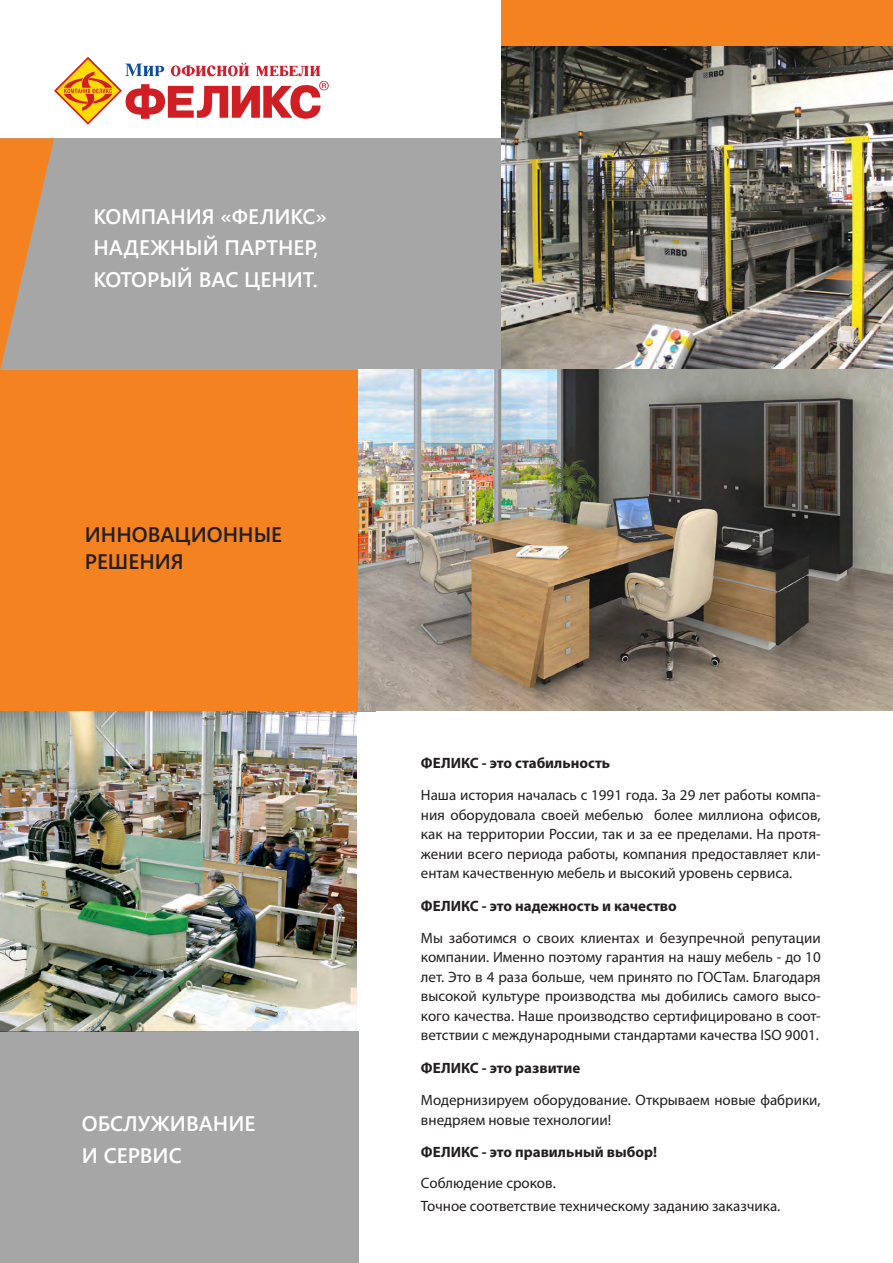
<style>
.page{position:relative;width:893px;height:1263px;background:#fff}
.page>*{position:absolute;margin:0;border:0;box-sizing:border-box;transform-origin:0 0}
.t1{font:600 21px "Segoe UI";color:#fff}
.t2{font:600 21px "Segoe UI";color:#231f20}
.t3{font:15px/19.5px "Myriad Pro";color:#231f20;text-align:justify}
.t4{font:700 15px "Myriad Pro";color:#231f20}
</style>
<div class="page">
<div style="left:0;top:138px;width:508px;height:234px;background:#a7a6a6"></div>
<div style="left:0;top:370px;width:375px;height:341px;background:#f58220"></div>
<svg style="left:54px;top:57px;width:275px;height:68px"></svg>
<img style="left:502px;top:46px;width:391px;height:324px">
<img style="left:0;top:711px;width:357px;height:320px">
<div style="left:0;top:1031px;width:358px;height:232px;background:#a7a6a6"></div>
<img style="left:359px;top:370px;width:534px;height:340px">
<div style="left:502px;top:0;width:391px;height:46px;background:#f58220"></div>
<svg style="left:0;top:138px;width:54px;height:232px"></svg>
<p class="t1" style="left:94px;top:196px;width:235px">КОМПАНИЯ «ФЕЛИКС»</p>
<p class="t1" style="left:94px;top:228px;width:227px">НАДЕЖНЫЙ ПАРТНЕР,</p>
<p class="t1" style="left:94px;top:259px;width:226px">КОТОРЫЙ ВАС ЦЕНИТ.</p>
<p class="t2" style="left:85px;top:515px;width:199px">ИННОВАЦИОННЫЕ</p>
<p class="t2" style="left:85px;top:542px;width:100px">РЕШЕНИЯ</p>
<p class="t1" style="left:82px;top:1104px;width:175px">ОБСЛУЖИВАНИЕ</p>
<p class="t1" style="left:82px;top:1135px;width:101px">И СЕРВИС</p>
<p class="t4" style="left:421px;top:753px;width:191px">ФЕЛИКС - это стабильность</p>
<p class="t3" style="left:421px;top:785px;width:401px">Наша история началась с 1991 года. За 29 лет работы компа&shy;ния оборудовала своей мебелью более миллиона офисов, как на территории России, так и за ее пределами. На протя&shy;жении всего периода работы, компания предоставляет кли&shy;ентам качественную мебель и высокий уровень сервиса.</p>
<p class="t4" style="left:421px;top:896px;width:257px">ФЕЛИКС - это надежность и качество</p>
<p class="t3" style="left:421px;top:928px;width:401px">Мы заботимся о своих клиентах и безупречной репутации компании. Именно поэтому гарантия на нашу мебель - до 10 лет. Это в 4 раза больше, чем принято по ГОСТам. Благодаря высокой культуре производства мы добились самого высо&shy;кого качества. Наше производство сертифицировано в соот&shy;ветствии с международными стандартами качества ISO 9001.</p>
<p class="t4" style="left:421px;top:1058px;width:161px">ФЕЛИКС - это развитие</p>
<p class="t3" style="left:421px;top:1090px;width:401px">Модернизируем оборудование. Открываем новые фабрики, внедряем новые технологии!</p>
<p class="t4" style="left:421px;top:1142px;width:238px">ФЕЛИКС - это правильный выбор!</p>
<p class="t3" style="left:421px;top:1172px;width:136px">Соблюдение сроков.</p>
<p class="t3" style="left:421px;top:1196px;width:361px">Точное соответствие техническому заданию заказчика.</p>
</div>
